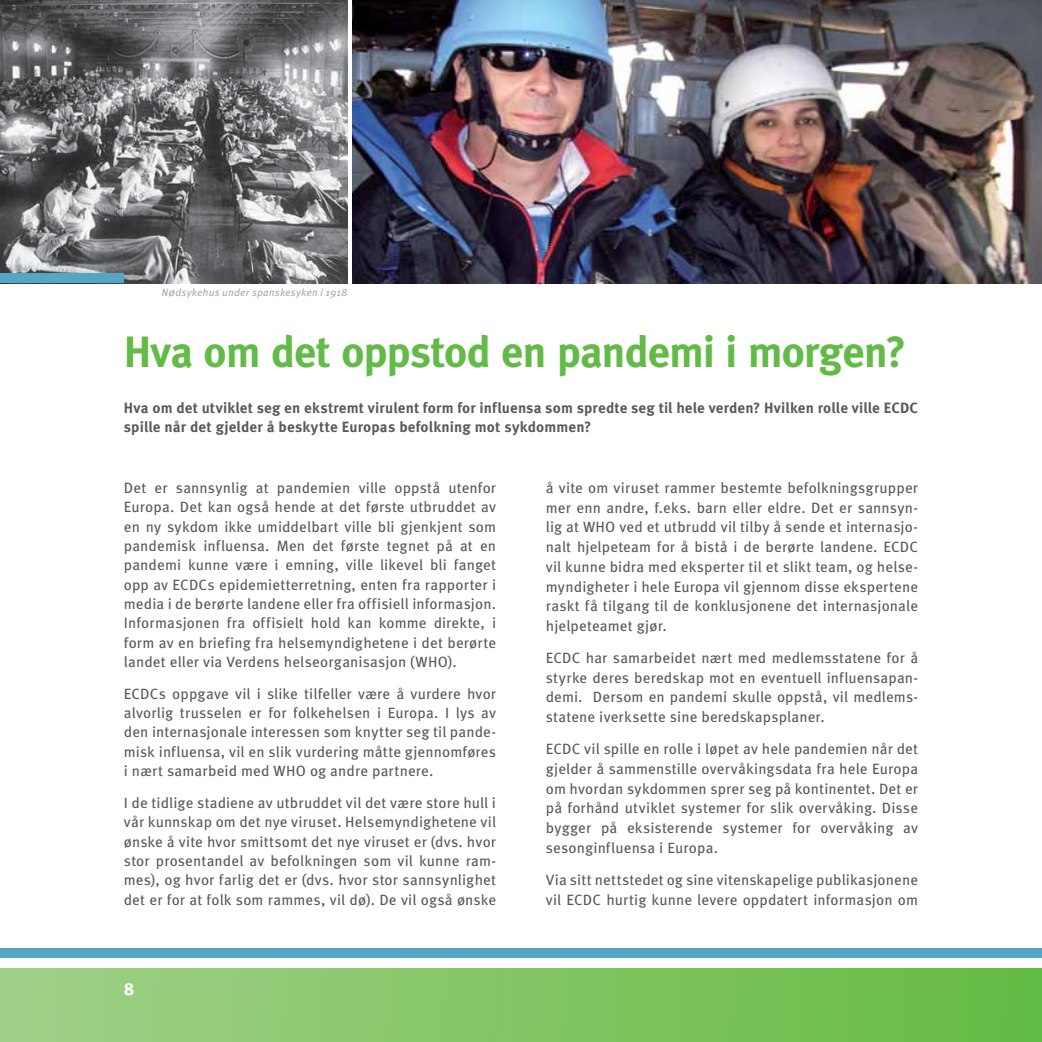
<style>
.page{position:relative;width:1042px;height:1042px;background:#fff}
.page>*{position:absolute;margin:0;border:0;box-sizing:border-box;transform-origin:0 0}
.t1{font:700 43.75px "Meta Pro";letter-spacing:-.03em;color:#62bb46}
.t2{font:700 17.5px "Meta Pro";color:#fff}
.t3{font:14.88px/19.2px "Meta Pro";letter-spacing:.01em;color:#58595b;text-align:justify}
.t4{font:700 14.88px/19.2px "Meta Pro";letter-spacing:.01em;color:#58595b}
.t5{font:italic 10.5px "Meta Pro";letter-spacing:.02em;color:#a7a9ac}
</style>
<div class="page">
<img style="left:352px;top:0;width:689px;height:283px">
<img style="left:0;top:0;width:347px;height:283px">
<div style="left:0;top:273px;width:124px;height:10px;background:#56a5c4"></div>
<div style="left:0;top:948px;width:1041px;height:10px;background:#56a5c4"></div>
<svg style="left:0;top:968px;width:1041px;height:74px;background:#82c565"></svg>
<p class="t5" style="left:161px;top:289px;width:187px">Nødsykehus under spanskesyken i 1918</p>
<h1 class="t1" style="left:124px;top:335px;width:783px">Hva om det oppstod en pandemi i morgen?</h1>
<p class="t4" style="left:124px;top:399px;width:795px">Hva om det utviklet seg en ekstremt virulent form for influensa som spredte seg til hele verden? Hvilken rolle ville ECDC spille når det gjelder å beskytte Europas befolkning mot sykdommen?</p>
<p class="t3" style="left:124px;top:480px;width:374px">Det er sannsynlig at pandemien ville oppstå utenfor Europa. Det kan også hende at det første utbruddet av en ny sykdom ikke umiddelbart ville bli gjenkjent som pandemisk influensa. Men det første tegnet på at en pandemi kunne være i emning, ville likevel bli fanget opp av ECDCs epidemietterretning, enten fra rapporter i media i de berørte landene eller fra offisiell informasjon.<br>Informasjonen fra offisielt hold kan komme direkte, i form av en briefing fra helsemyndighetene i det berørte landet eller via Verdens helseorganisasjon (WHO).</p>
<p class="t3" style="left:124px;top:686px;width:374px">ECDCs oppgave vil i slike tilfeller være å vurdere hvor alvorlig trusselen er for folkehelsen i Europa. I lys av den internasjonale interessen som knytter seg til pande&shy;misk influensa, vil en slik vurdering måtte gjennomføres i nært samarbeid med WHO og andre partnere.</p>
<p class="t3" style="left:124px;top:795px;width:374px">I de tidlige stadiene av utbruddet vil det være store hull i vår kunnskap om det nye viruset. Helsemyndighetene vil ønske å vite hvor smittsomt det nye viruset er (dvs. hvor stor prosentandel av befolkningen som vil kunne ram&shy;mes), og hvor farlig det er (dvs. hvor stor sannsynlighet det er for at folk som rammes, vil dø). De vil også ønske</p>
<p class="t2" style="left:124px;top:982px;width:12px">8</p>
<p class="t3" style="left:545px;top:480px;width:374px;line-height:19.8px">å vite om viruset rammer bestemte befolkningsgrupper mer enn andre, f.eks. barn eller eldre. Det er sannsyn&shy;lig at WHO ved et utbrudd vil tilby å sende et internasjo&shy;nalt hjelpeteam for å bistå i de berørte landene. ECDC vil kunne bidra med eksperter til et slikt team, og helse&shy;myndigheter i hele Europa vil gjennom disse ekspertene raskt få tilgang til de konklusjonene det internasjonale hjelpeteamet gjør.</p>
<p class="t3" style="left:545px;top:649px;width:374px;line-height:19.8px">ECDC har samarbeidet nært med medlemsstatene for å styrke deres beredskap mot en eventuell influensapan&shy;demi. Dersom en pandemi skulle oppstå, vil medlems&shy;statene iverksette sine beredskapsplaner.</p>
<p class="t3" style="left:545px;top:741px;width:374px;line-height:19.8px">ECDC vil spille en rolle i løpet av hele pandemien når det gjelder å sammenstille overvåkingsdata fra hele Europa om hvordan sykdommen sprer seg på kontinentet. Det er på forhånd utviklet systemer for slik overvåking. Disse bygger på eksisterende systemer for overvåking av sesonginfluensa i Europa.</p>
<p class="t3" style="left:545px;top:871px;width:374px;line-height:19.8px">Via sitt nettstedet og sine vitenskapelige publikasjonene vil ECDC hurtig kunne levere oppdatert informasjon om</p>
</div>
